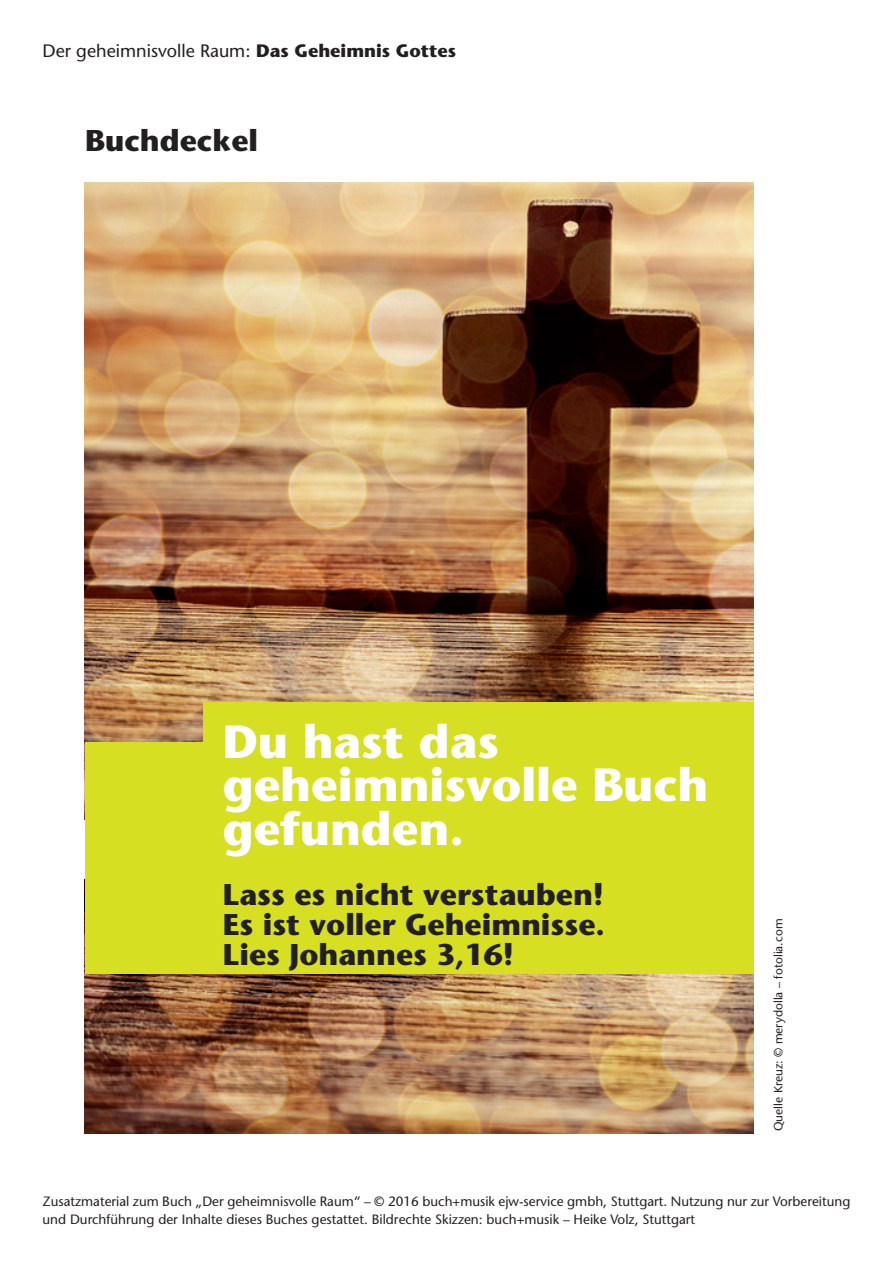
<style>
.page{position:relative;width:893px;height:1263px;background:#fff}
.page>*{position:absolute;margin:0;border:0;box-sizing:border-box;transform-origin:0 0}
.t1{font:700 46.5px/43.5px "Stone Sans";color:#fff}
.t2{font:700 30px/30px "Stone Sans";color:#231f20;text-align:justify}
.t3{font:18px "Stone Sans";color:#231f20}
.t4{font:13.5px/18px "Stone Sans";color:#231f20}
.t5{font:12px "Stone Sans";color:#231f20}
.s1{font-weight:700}
</style>
<div class="page">
<img style="left:85px;top:183px;width:669px;height:559px">
<img style="left:85px;top:974px;width:669px;height:159px">
<div style="left:85px;top:742px;width:669px;height:232px;background:#d6df21"></div>
<div style="left:203px;top:703px;width:551px;height:81px;background:#d6df21"></div>
<h3 class="t3" style="left:43px;top:40px;width:415px">Der geheimnisvolle Raum: <span class="s1">Das Geheimnis Gottes</span></h3>
<h2 class="t2" style="left:85px;top:126px;width:175px">Buchdeckel</h2>
<h1 class="t1" style="left:223px;top:719px;width:487px">Du hast das geheimnisvolle Buch gefunden.</h1>
<h2 class="t2" style="left:223px;top:879px;width:384px">Lass es nicht verstauben!<br>Es ist voller Geheimnisse.<br>Lies Johannes 3,16!</h2>
<p class="t5" style="left:771px;top:1131px;width:214px;rotate:-90deg">Quelle Kreuz: © merydolla – fotolia.com</p>
<p class="t4" style="left:43px;top:1192px;width:809px">Zusatzmaterial zum Buch „Der geheimnisvolle Raum“ – © 2016 buch+musik ejw-service gmbh, Stuttgart. Nutzung nur zur Vorbereitung und Durchführung der Inhalte dieses Buches gestattet. Bildrechte Skizzen: buch+musik – Heike Volz, Stuttgart</p>
</div>
